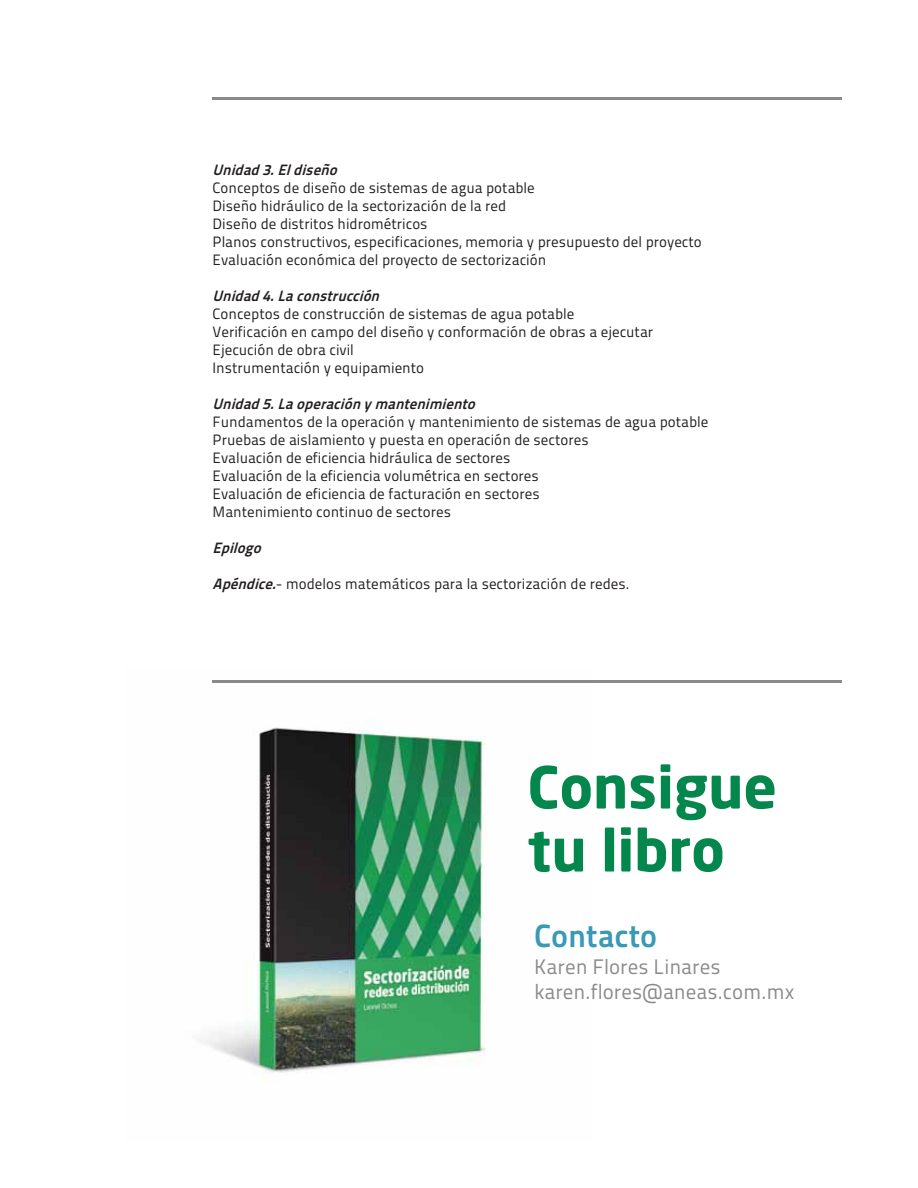
<style>
.page{position:relative;width:918px;height:1188px;background:#fff}
.page>*{position:absolute;margin:0;border:0;box-sizing:border-box;transform-origin:0 0}
.t1{font:700 57.3px/63px "Neo Sans";color:#04874c}
.t2{font:32.25px "Titillium Maps 29 L 800 wt";color:#3a99b5}
.t3{font:21px/25.2px "Titillium Maps 29 L 400 wt";color:#8a8a8a}
.t4{font:15px/18px "Titillium Maps 29 L 400 wt";color:#231f20}
.t5{font:italic 15px "Titillium Maps 29 L 800 wt";color:#231f20}
.s1{font-family:"Titillium Maps 29 L 800 wt";font-style:italic}
</style>
<div class="page">
<hr style="left:213px;top:98px;width:629px;height:2px;background:#8a8a8a">
<img style="left:198px;top:680px;width:394px;height:400px">
<hr style="left:213px;top:681px;width:629px;height:2px;background:#8a8a8a">
<p class="t5" style="left:213px;top:158px;width:131px">Unidad3.Eldiseño</p>
<p class="t4" style="left:213px;top:178px;width:491px">Conceptos de diseño de sistemas de agua potable<br>Diseño hidráulico de la sectorización de la red<br>Diseño de distritos hidrométricos<br>Planos constructivos, especificaciones, memoria y presupuesto del proyecto Evaluación económica del proyecto de sectorización</p>
<p class="t5" style="left:213px;top:284px;width:174px">Unidad4.Laconstrucción</p>
<p class="t4" style="left:213px;top:304px;width:442px">Conceptos de construcción de sistemas de agua potable<br>Verificación en campo del diseño y conformación de obras a ejecutar Ejecución de obra civil<br>Instrumentación y equipamiento</p>
<p class="t5" style="left:213px;top:392px;width:269px">Unidad5.Laoperaciónymantenimiento</p>
<p class="t4" style="left:213px;top:412px;width:497px">Fundamentos de la operación y mantenimiento de sistemas de agua potable Pruebas de aislamiento y puesta en operación de sectores<br>Evaluación de eficiencia hidráulica de sectores<br>Evaluación de la eficiencia volumétrica en sectores<br>Evaluación de eficiencia de facturación en sectores<br>Mantenimiento continuo de sectores</p>
<p class="t5" style="left:213px;top:536px;width:55px">Epilogo</p>
<p class="t4" style="left:213px;top:574px;width:418px"><span class="s1">Apéndice.</span>- modelos matemáticos para la sectorización de redes.</p>
<h1 class="t1" style="left:527px;top:760px;width:251px">Consigue tu libro</h1>
<h2 class="t2" style="left:534px;top:911px;width:125px">Contacto</h2>
<h3 class="t3" style="left:534px;top:952px;width:262px">Karen Flores Linares karen.flores@aneas.com.mx</h3>
</div>
